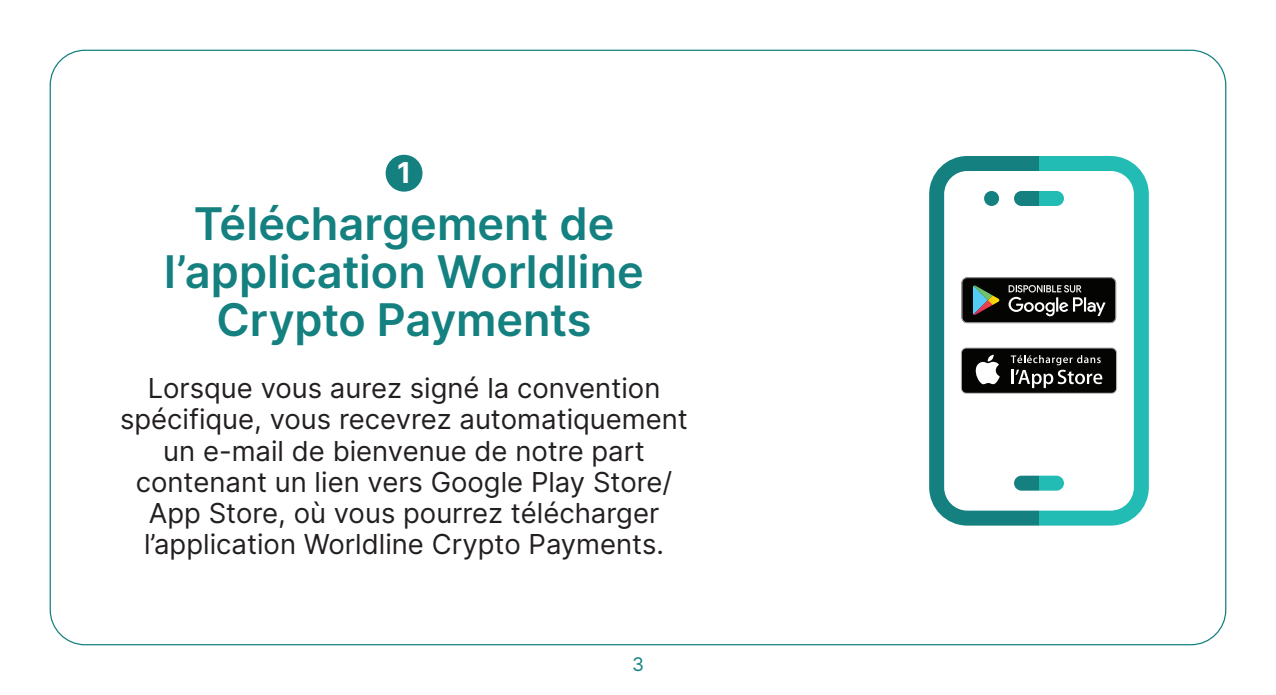
<style>
.page{position:relative;width:1276px;height:695px;background:#fff}
.page>*{position:absolute;margin:0;border:0;box-sizing:border-box;transform-origin:0 0}
._20-Subtitle-18{font:600 45px/47.5px "Inter";color:#148080;text-align:center}
._21_Ziffern_inKasten{font:700 28.75px "Inter";color:#fff}
._12-Regular_11pt{font:27.5px/31.2px "Inter";color:#231f20;text-align:center}
.t1{font:18.75px "Inter";color:#148080}
</style>
<div class="page">
<div style="left:386px;top:155px;width:36px;height:37px;background:#148080;border-radius:50%"></div>
<svg style="left:1039px;top:156px;width:109px;height:369px"></svg>
<svg style="left:929px;top:156px;width:110px;height:369px"></svg>
<div style="left:961px;top:274px;width:156px;height:51px;background:linear-gradient(to right,#fff,#fff)"></div>
<svg style="left:961px;top:277px;width:155px;height:46px;background:#303330"></svg>
<svg style="left:961px;top:347px;width:156px;height:47px"></svg>
<div style="left:962px;top:348px;width:154px;height:44px;background:#040503;border-radius:4px"></div>
<svg style="left:975px;top:354px;width:24px;height:30px"></svg>
<svg style="left:1010px;top:355px;width:92px;height:33px"></svg>
<p class="_21_Ziffern_inKasten" style="left:397px;top:152px;width:16px">1</p>
<p class="_20-Subtitle-18" style="left:164px;top:199px;width:481px">Téléchargement de l’application Worldline<br>Crypto Payments</p>
<p class="_12-Regular_11pt" style="left:120px;top:372px;width:569px">Lorsque vous aurez signé la convention spécifique, vous recevrez automatiquement un e-mail de bienvenue de notre part contenant un lien vers Google Play Store/ App Store, où vous pourrez télécharger l’application Worldline Crypto Payments.</p>
<p class="t1" style="left:632px;top:650px;width:13px">3</p>
</div>
